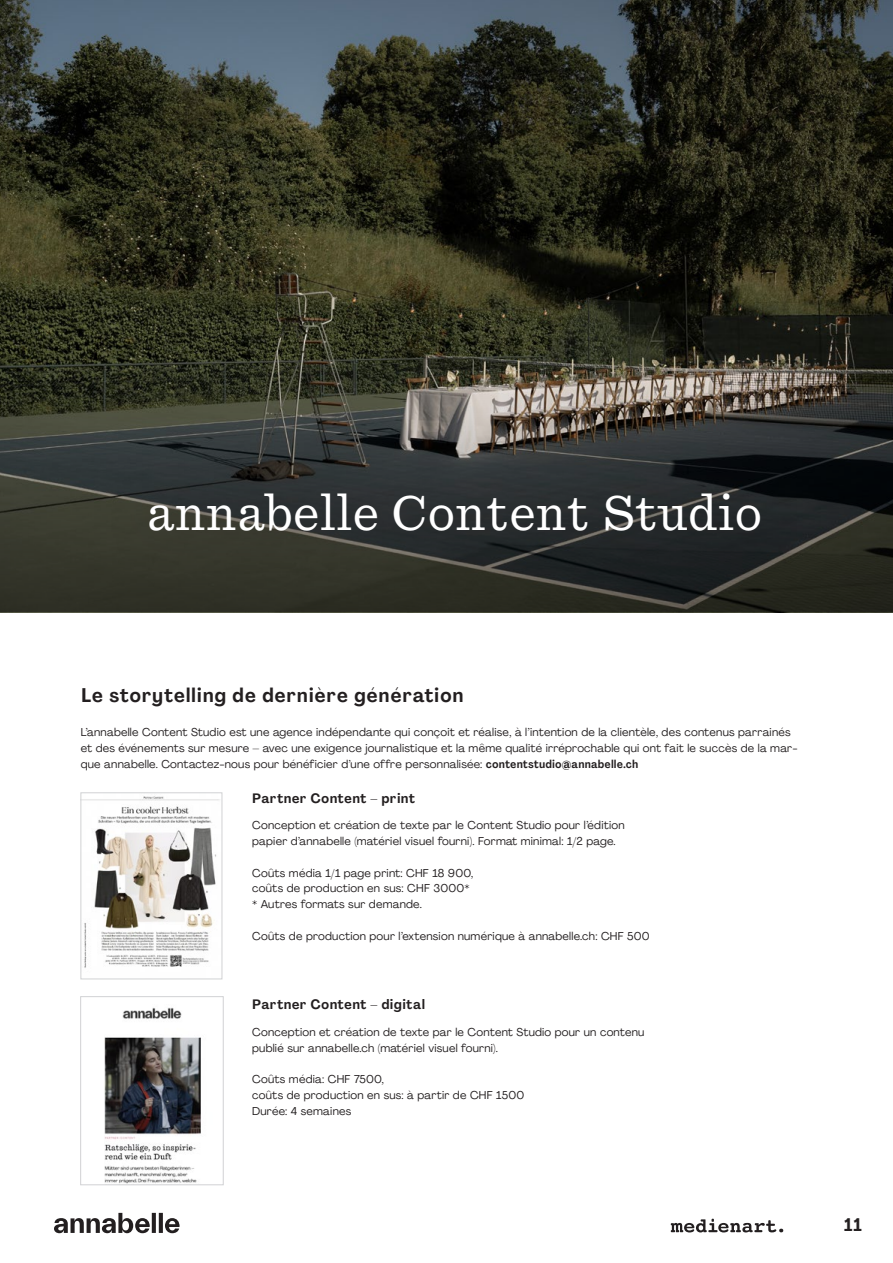
<style>
.page{position:relative;width:893px;height:1263px;background:#fff}
.page>*{position:absolute;margin:0;border:0;box-sizing:border-box;transform-origin:0 0}
.t1{font:48px "Quadrant Text";letter-spacing:.015em;color:#fff}
.t2{font:700 19.5px "Agrandir Text";letter-spacing:.03em;color:#231f20;scale:1.04 1}
.t3{font:700 18px "Agrandir Text";color:#231f20}
.t4{font:700 13.5px "Agrandir Text";letter-spacing:.02em;color:#231f20;scale:1.04 1}
.t5{font:11.25px/15.8px "Agrandir";letter-spacing:.02em;color:#231f20}
.s1{font-family:"Agrandir Text";font-weight:700}
</style>
<div class="page">
<svg style="left:671px;top:1219px;width:112px;height:13px"></svg>
<svg style="left:54px;top:1213px;width:126px;height:20px"></svg>
<img style="left:0;top:0;width:893px;height:336px">
<svg style="left:0;top:336px;width:893px;height:276px;background:#3c3c32"></svg>
<div style="left:105px;top:449px;width:699px;height:128px;background:#231f20;opacity:.85"></div>
<img style="left:82px;top:796px;width:138px;height:172px">
<div style="left:80px;top:792px;width:142px;height:187px;border:1px solid #d1d2d4"></div>
<img style="left:104px;top:1007px;width:97px;height:176px">
<div style="left:80px;top:996px;width:144px;height:189px;border:1px solid #d1d2d4"></div>
<h1 class="t1" style="left:147px;top:480px;width:616px">annabelle Content Studio</h1>
<h2 class="t2" style="left:81px;top:683px;width:369px">Le storytelling de dernière génération</h2>
<p class="t5" style="left:81px;top:724px;width:718px">L’annabelle Content Studio est une agence indépendante qui conçoit et réalise, à l’intention de la clientèle, des contenus parrainés et des événements sur mesure – avec une exigence journalistique et la même qualité irréprochable qui ont fait le succès de la mar&shy;que annabelle. Contactez-nous pour bénéficier d’une offre personnalisée: <span class="s1">contentstudio@annabelle.ch</span></p>
<p class="t4" style="left:252px;top:789px;width:158px">Partner Content – print</p>
<p class="t5" style="left:252px;top:817px;width:374px">Conception et création de texte par le Content Studio pour l’édition papier d’annabelle (matériel visuel fourni). Format minimal: 1/2 page.</p>
<p class="t5" style="left:252px;top:865px;width:222px">Coûts média 1/1 page print: CHF 18 900, coûts de production en sus: CHF 3000* * Autres formats sur demande.</p>
<p class="t5" style="left:252px;top:928px;width:399px">Coûts de production pour l’extension numérique à annabelle.ch: CHF 500</p>
<p class="t4" style="left:252px;top:996px;width:168px">Partner Content – digital</p>
<p class="t5" style="left:252px;top:1024px;width:394px">Conception et création de texte par le Content Studio pour un contenu publié sur annabelle.ch (matériel visuel fourni).</p>
<p class="t5" style="left:252px;top:1071px;width:274px">Coûts média: CHF 7500,<br>coûts de production en sus: à partir de CHF 1500<br>Durée: 4 semaines</p>
<h3 class="t3" style="left:844px;top:1214px;width:20px">11</h3>
</div>
